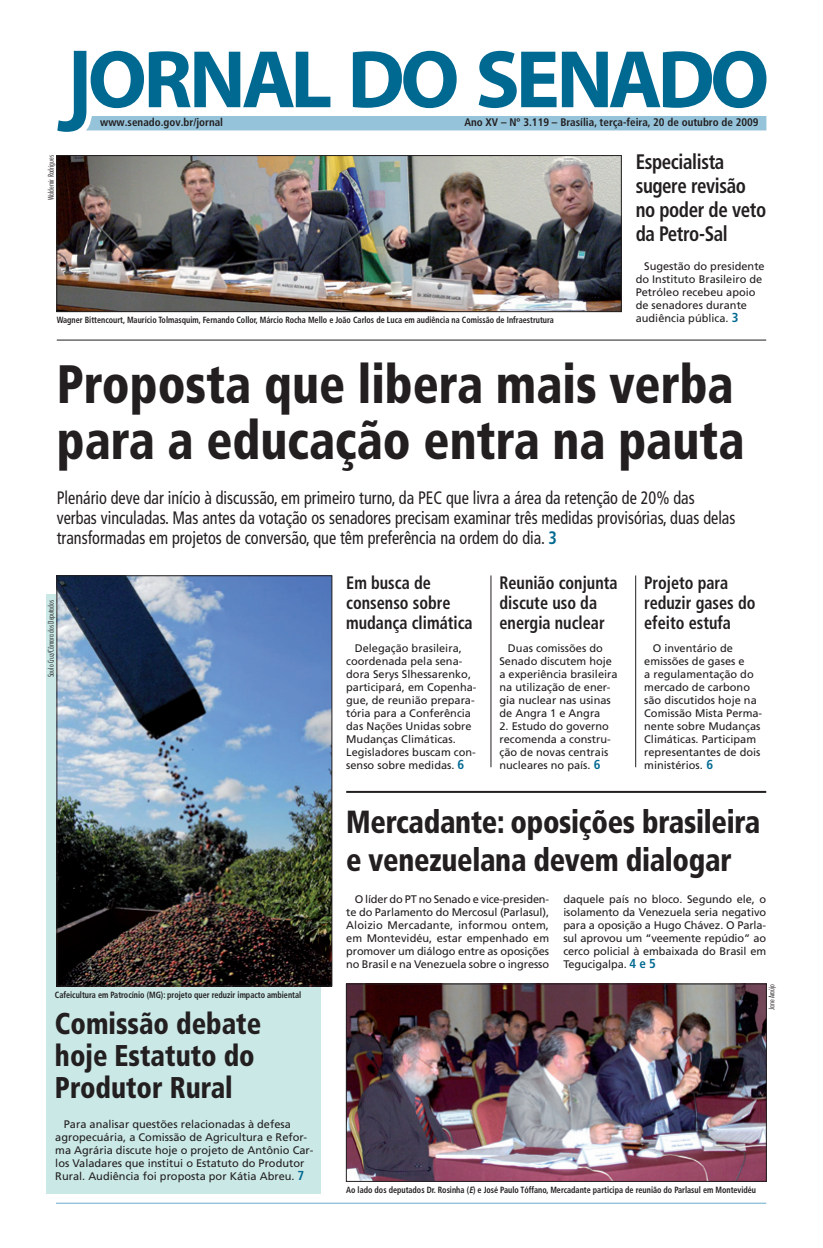
<style>
.page{position:relative;width:823px;height:1248px;background:#fff}
.page>*{position:absolute;margin:0;border:0;box-sizing:border-box;transform-origin:0 0}
.t1{font:900 condensed 54px/56px "Frutiger";color:#231f20;scale:.9 1}
.t2{font:900 condensed 32px/38px "Frutiger";letter-spacing:-.01em;color:#231f20;scale:.9 1}
.t3{font:900 condensed 30px/32px "Frutiger";color:#231f20;scale:.9 1}
.t4{font:700 condensed 21px/24px "Frutiger";letter-spacing:-.02em;color:#231f20;scale:.9 1}
.t5{font:condensed 18px/20px "Frutiger";color:#231f20;scale:.9 1}
.t6{font:700 condensed 18px/20px "Frutiger";color:#231f20;scale:.9 1}
.t7{font:11px/13px "Frutiger";color:#231f20}
.t8{font:700 condensed 11px "Frutiger";color:#231f20}
.t9{font:700 condensed 9px "Frutiger";color:#231f20;scale:.9 1}
.t10{font:300 condensed 8px "Futura BT";color:#231f20}
.s1{font-weight:700;font-stretch:condensed;font-size:13px;color:#006991}
.s2{font-weight:700;color:#006991}
.s3{font-style:italic}
</style>
<div class="page">
<svg style="left:56px;top:1202px;width:709px;height:1px"></svg>
<div style="left:46px;top:594px;width:275px;height:599px;background:#c9e8e6"></div>
<svg style="left:57px;top:51px;width:709px;height:81px"></svg>
<img style="left:59px;top:157px;width:560px;height:153px">
<div style="left:57px;top:155px;width:564px;height:157px;border:1px solid #231f20"></div>
<img style="left:348px;top:985px;width:416px;height:194px">
<div style="left:346px;top:983px;width:420px;height:198px;border:1px solid #231f20"></div>
<img style="left:59px;top:577px;width:271px;height:407px">
<div style="left:57px;top:575px;width:275px;height:411px;border:1px solid #231f20"></div>
<hr style="left:490px;top:575px;width:1px;height:192px;background:#231f20">
<hr style="left:635px;top:575px;width:1px;height:192px;background:#231f20">
<hr style="left:346px;top:790px;width:419px;height:2px;background:#231f20">
<hr style="left:57px;top:340px;width:708px;height:1px;background:#231f20">
<p class="t8" style="left:100px;top:116px;width:124px">www.senado.gov.br/jornal</p>
<p class="t8" style="left:464px;top:116px;width:295px">Ano XV – Nº 3.119 – Brasília, terça-feira, 20 de outubro de 2009</p>
<h3 class="t4" style="left:635px;top:150px;width:146px">Especialista sugere revisão no poder de veto da Petro-Sal</h3>
<p class="t7" style="left:635px;top:260px;width:130px;text-indent:9px">Sugestão do presidente do Instituto Brasileiro de<br>Petróleo recebeu apoio de senadores durante audiência pública. <span class="s1">3</span></p>
<p class="t10" style="left:46px;top:200px;width:47px;rotate:-90deg">Waldemir Rodrigues</p>
<p class="t9" style="left:57px;top:314px;width:553px">Wagner Bittencourt, Maurício Tolmasquim, Fernando Collor, Márcio Rocha Mello e João Carlos de Luca em audiência na Comissão de Infraestrutura</p>
<h1 class="t1" style="left:57px;top:356px;width:765px">Proposta que libera mais verba para a educação entra na pauta</h1>
<p class="t5" style="left:57px;top:488px;width:755px">Plenário deve dar início à discussão, em primeiro turno, da PEC que livra a área da retenção de 20% das verbas vinculadas. Mas antes da votação os senadores precisam examinar três medidas provisórias, duas delas transformadas em projetos de conversão, que têm preferência na ordem do dia. <span class="s2">3</span></p>
<p class="t10" style="left:46px;top:677px;width:79px;rotate:-90deg">Saulo Cruz/Câmara dos Deputados</p>
<p class="t9" style="left:55px;top:989px;width:275px">Cafeicultura em Patrocínio (MG): projeto quer reduzir impacto ambiental</p>
<h3 class="t3" style="left:55px;top:1007px;width:230px">Comissão debate hoje Estatuto do<br>Produtor Rural</h3>
<p class="t7" style="left:55px;top:1117px;width:259px;text-indent:9px">Para analisar questões relacionadas à defesa agropecuária, a Comissão de Agricultura e Refor&shy;ma Agrária discute hoje o projeto de Antônio Car&shy;los Valadares que institui o Estatuto do Produtor Rural. Audiência foi proposta por Kátia Abreu. <span class="s1">7</span></p>
<h3 class="t6" style="left:346px;top:572px;width:142px">Em busca de consenso sobre mudança climática</h3>
<p class="t7" style="left:346px;top:642px;width:132px;text-indent:9px">Delegação brasileira, coordenada pela sena&shy;dora Serys Slhessarenko, participará, em Copenha&shy;gue, de reunião prepara&shy;tória para a Conferência das Nações Unidas sobre<br>Mudanças Climáticas.<br>Legisladores buscam con&shy;senso sobre medidas. <span class="s1">6</span></p>
<h3 class="t6" style="left:643px;top:572px;width:125px">Projeto para reduzir gases do efeito estufa</h3>
<p class="t7" style="left:643px;top:642px;width:119px;text-indent:9px">O inventário de emissões de gases e<br>a regulamentação do mercado de carbono são discutidos hoje na<br>Comissão Mista Perma&shy;nente sobre Mudanças<br>Climáticas. Participam representantes de dois ministérios. <span class="s1">6</span></p>
<h2 class="t2" style="left:346px;top:802px;width:461px">Mercadante: oposições brasileira e venezuelana devem dialogar</h2>
<p class="t7" style="left:346px;top:893px;width:204px;text-align:justify;text-indent:9px">O líder do PT no Senado e vice-presiden&shy;te do Parlamento do Mercosul (Parlasul), Aloizio Mercadante, informou ontem, em Montevidéu, estar empenhado em promover um diálogo entre as oposições no Brasil e na Venezuela sobre o ingresso</p>
<p class="t7" style="left:563px;top:893px;width:204px;text-align:justify">daquele país no bloco. Segundo ele, o isolamento da Venezuela seria negativo para a oposição a Hugo Chávez. O Parla&shy;sul aprovou um “veemente repúdio” ao cerco policial à embaixada do Brasil em Tegucigalpa. <span class="s1">4 e 5</span></p>
<h3 class="t6" style="left:499px;top:572px;width:133px">Reunião conjunta discute uso da energia nuclear</h3>
<p class="t7" style="left:499px;top:642px;width:119px;text-indent:9px">Duas comissões do<br>Senado discutem hoje a experiência brasileira na utilização de ener&shy;gia nuclear nas usinas de Angra 1 e Angra</p>
<p class="t7" style="left:499px;top:720px;width:113px">2. Estudo do governo recomenda a constru&shy;ção de novas centrais nucleares no país. <span class="s1">6</span></p>
<p class="t10" style="left:766px;top:1010px;width:28px;rotate:-90deg">Jane Araújo</p>
<p class="t9" style="left:346px;top:1184px;width:457px">Ao lado dos deputados Dr. Rosinha (<span class="s3">E</span>) e José Paulo Tóffano, Mercadante participa de reunião do Parlasul em Montevidéu</p>
</div>
